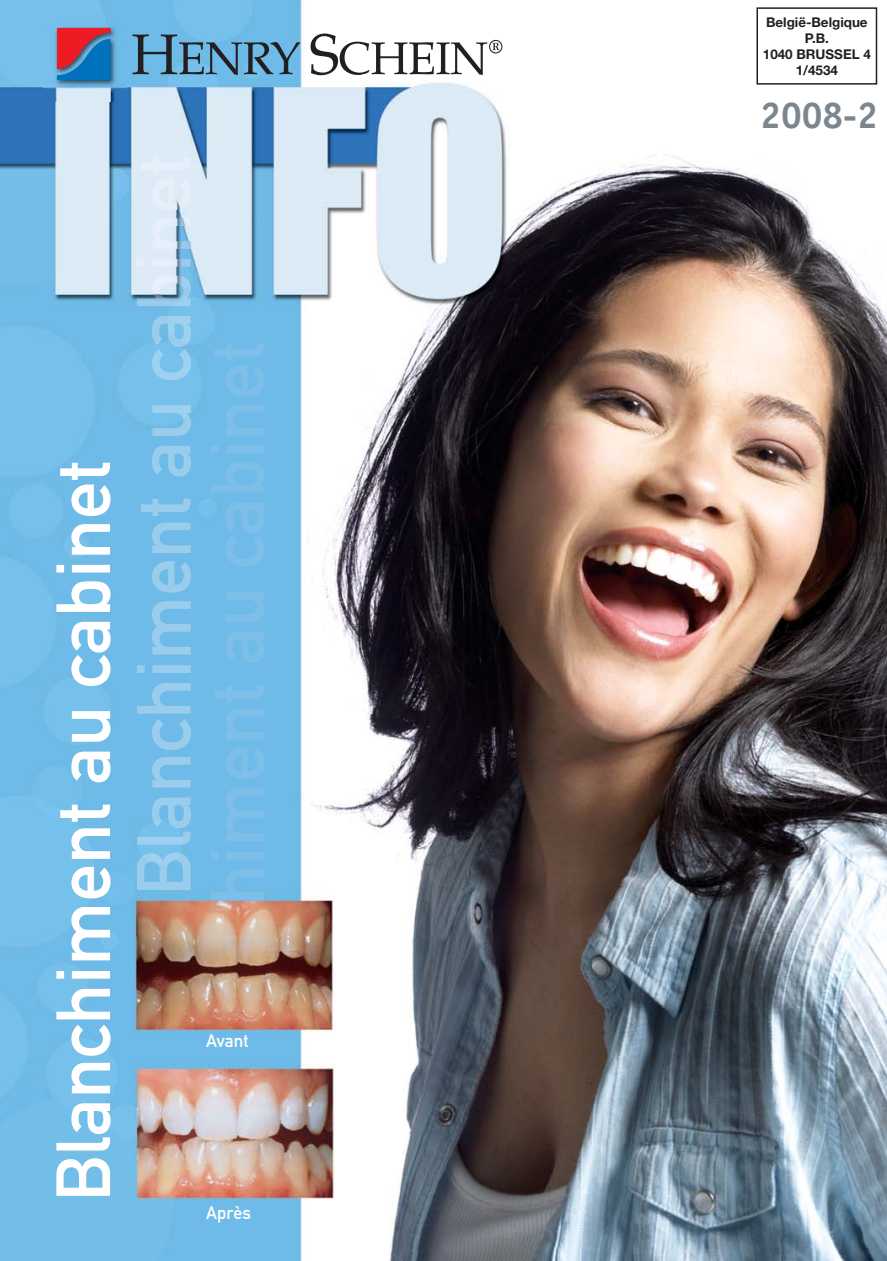
<style>
.page{position:relative;width:887px;height:1261px;background:#fff}
.page>*{position:absolute;margin:0;border:0;box-sizing:border-box;transform-origin:0 0}
.t1{font:75.42px "DIN Mittelschrift";color:#fff}
.t2{font:700 37.27px "Officina Sans";color:#7b868e}
.t3{font:17.85px "DIN Mittelschrift";color:#fff}
.t4{font:700 13.47px/16.1px "Helvetica Neue";color:#231f20;text-align:center}
</style>
<div class="page">
<img style="left:0;top:0;width:887px;height:1260px">
<div style="left:757px;top:8px;width:119px;height:76px;background:#fff"></div>
<div style="left:756px;top:7px;width:121px;height:78px;border:1px solid #231f20"></div>
<img style="left:43px;top:15px;width:84px;height:87px">
<svg style="left:57px;top:28px;width:54px;height:52px"></svg>
<svg style="left:133px;top:34px;width:167px;height:41px"></svg>
<svg style="left:311px;top:34px;width:191px;height:41px"></svg>
<img style="left:137px;top:316px;width:54px;height:573px">
<img style="left:210px;top:343px;width:55px;height:556px">
<h1 class="t1" style="left:56px;top:1201px;width:742px;rotate:-90deg">Blanchiment au cabinet</h1>
<h3 class="t3" style="left:206px;top:1033px;width:44px">Avant</h3>
<h3 class="t3" style="left:206px;top:1205px;width:46px">Après</h3>
<p class="t4" style="left:763px;top:15px;width:109px">België-Belgique<br>P.B.<br>1040 BRUSSEL 4<br>1/4534</p>
<h2 class="t2" style="left:760px;top:101px;width:119px">2008-2</h2>
</div>
